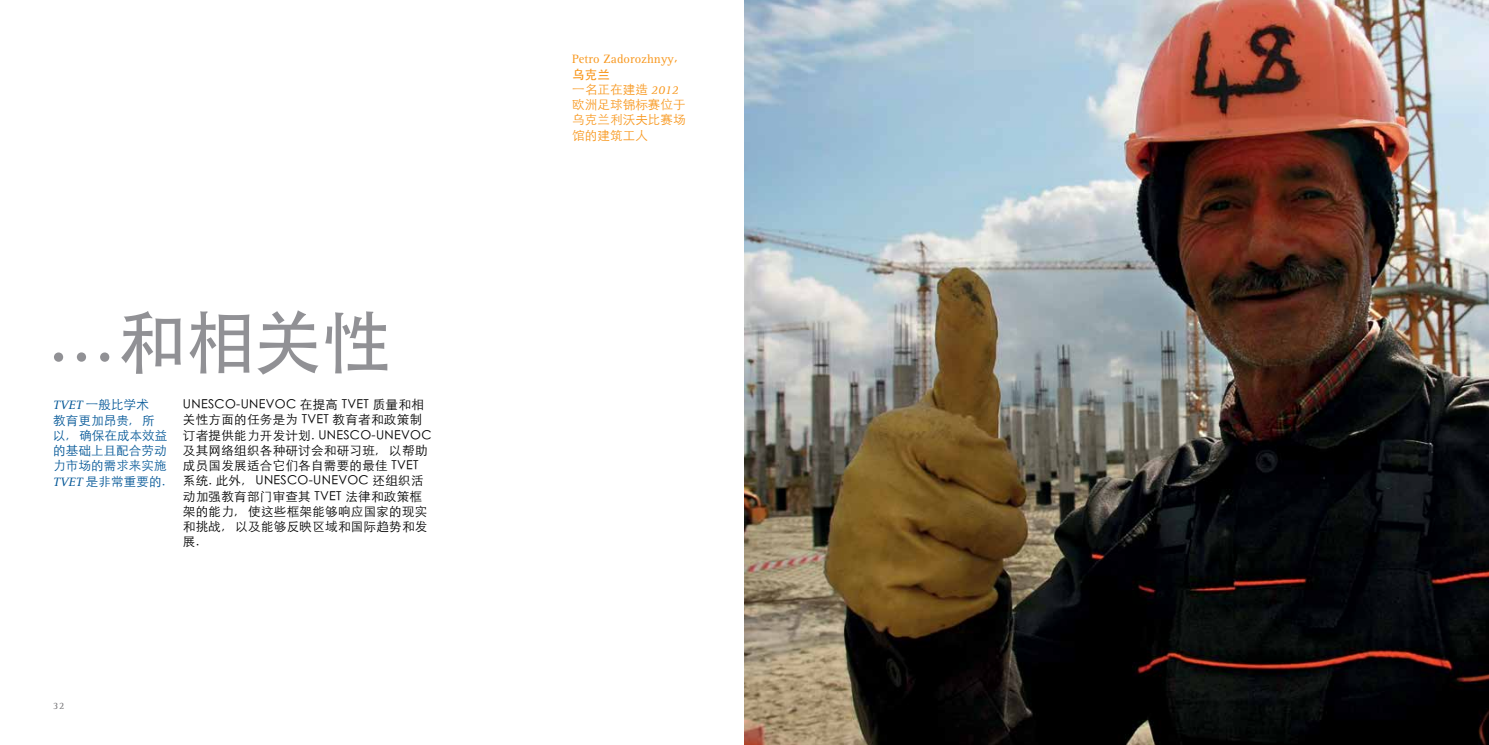
<style>
.page{position:relative;width:1489px;height:745px;background:#fff}
.page>*{position:absolute;margin:0;border:0;box-sizing:border-box;transform-origin:0 0}
.t1{font:500 68.75px "ST Heiti TC";color:#919195}
.t2{font:300 12.5px/15.2px "ST Heiti TC";letter-spacing:.025em;color:#000}
.t3{font:300 12.5px/15.2px "ST Heiti TC";letter-spacing:.01em;color:#005596}
.t4{font:300 12.5px/15.2px "ST Heiti TC";letter-spacing:.01em;color:#f8971d}
.t5{font:10px "Rotis Serif";color:#717073}
.s1{font-family:"Rotis Serif";font-weight:400;font-style:italic}
.s2{font-family:"Rotis Serif";font-weight:400}
.s3{font-weight:500}
</style>
<div class="page">
<img style="left:744px;top:0;width:744px;height:744px">
<p class="t1" style="left:48px;top:303px;width:344px">…和相关性</p>
<p class="t3" style="left:53px;top:395px;width:116px"><span class="s1">TVET</span> 一般比学术<br>教育更加昂贵, 所以, 确保在成本效益的基础上且配合劳动力市场的需求来实施<br><span class="s1">TVET</span> 是非常重要的.</p>
<p class="t2" style="left:183px;top:395px;width:250px">UNESCO-UNEVOC 在提高 TVET 质量和相关性方面的任务是为 TVET 教育者和政策制订者提供能力开发计划. UNESCO-UNEVOC及其网络组织各种研讨会和研习班, 以帮助成员国发展适合它们各自需要的最佳 TVET系统. 此外, UNESCO-UNEVOC 还组织活动加强教育部门审查其 TVET 法律和政策框架的能力, 使这些框架能够响应国家的现实和挑战, 以及能够反映区域和国际趋势和发展.</p>
<p class="t5" style="left:53px;top:700px;width:13px">32</p>
<p class="t4" style="left:572px;top:50px;width:115px"><span class="s2">Petro Zadorozhnyy</span><span class="s3">,乌克兰<br></span>一名正在建造 <span class="s1">2012</span>欧洲足球锦标赛位于乌克兰利沃夫比赛场馆的建筑工人</p>
</div>
